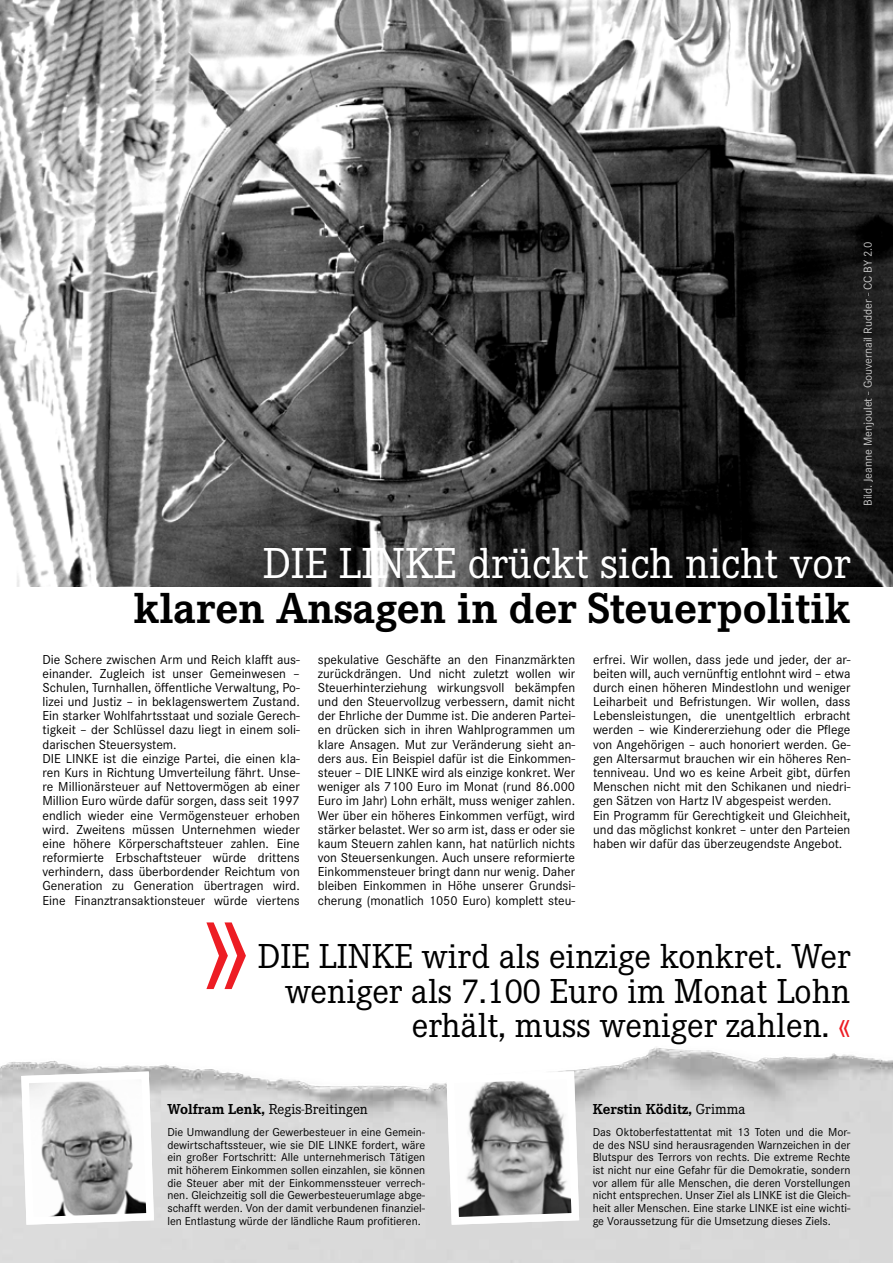
<style>
.page{position:relative;width:893px;height:1263px;background:#fff}
.page>*{position:absolute;margin:0;border:0;box-sizing:border-box;transform-origin:0 0}
.t1{font:141.15px "Corporate E";color:#ed1d24}
.t2{font:700 45px "Corporate E";color:#000}
.t3{font:45px "Corporate E";color:#fff}
.t4{font:36px/34.5px "Corporate E";color:#000;text-align:right}
.t5{font:15px "Corporate E";color:#000}
.t6{font:700 15px "Corporate E";color:#000}
.t7{font:13.5px/14.2px "Corporate S";color:#000}
.t8{font:12px/12.6px "Corporate S";color:#000;text-align:justify}
.t9{font:12px "Corporate S";color:#fff}
.s1{color:#ed1d24}
.s2{font-weight:700}
.s3{font-weight:400}
</style>
<div class="page">
<img style="left:0;top:0;width:893px;height:586px">
<img style="left:0;top:1048px;width:893px;height:215px">
<svg style="left:443px;top:1068px;width:140px;height:160px"></svg>
<svg style="left:17px;top:1068px;width:141px;height:160px"></svg>
<p class="t9" style="left:861px;top:506px;width:266px;rotate:-90deg">Bild. Jeanne Menjoulet - Gouvernail Rudder - CC BY 2.0</p>
<h2 class="t3" style="left:263px;top:539px;width:589px">DIE LINKE drückt sich nicht vor</h2>
<h2 class="t2" style="left:134px;top:583px;width:718px">klaren Ansagen in der Steuerpolitik</h2>
<p class="t7" style="left:43px;top:652px;width:259px">Die Schere zwischen Arm und Reich klafft aus&shy;einander. Zugleich ist unser Gemeinwesen – Schulen, Turnhallen, öffentliche Verwaltung, Po&shy;lizei und Justiz – in beklagenswertem Zustand.<br>Ein starker Wohlfahrtsstaat und soziale Gerech&shy;tigkeit – der Schlüssel dazu liegt in einem soli&shy;darischen Steuersystem.<br>DIE LINKE ist die einzige Partei, die einen kla&shy;ren Kurs in Richtung Umverteilung fährt. Unse&shy;re Millionärsteuer auf Nettovermögen ab einer Million Euro würde dafür sorgen, dass seit 1997 endlich wieder eine Vermögensteuer erhoben wird. Zweitens müssen Unternehmen wieder eine höhere Körperschaftsteuer zahlen. Eine reformierte Erbschaftsteuer würde drittens verhindern, dass überbordender Reichtum von Generation zu Generation übertragen wird.<br>Eine Finanztransaktionsteuer würde viertens</p>
<p class="t7" style="left:318px;top:652px;width:259px;text-align:justify">spekulative Geschäfte an den Finanzmärkten zurückdrängen. Und nicht zuletzt wollen wir Steuerhinterziehung wirkungsvoll bekämpfen und den Steuervollzug verbessern, damit nicht der Ehrliche der Dumme ist. Die anderen Partei&shy;en drücken sich in ihren Wahlprogrammen um klare Ansagen. Mut zur Veränderung sieht an&shy;ders aus. Ein Beispiel dafür ist die Einkommen&shy;steuer – DIE LINKE wird als einzige konkret. Wer weniger als 7100 Euro im Monat (rund 86.000<br>Euro im Jahr) Lohn erhält, muss weniger zahlen.<br>Wer über ein höheres Einkommen verfügt, wird stärker belastet. Wer so arm ist, dass er oder sie kaum Steuern zahlen kann, hat natürlich nichts von Steuersenkungen. Auch unsere reformierte Einkommensteuer bringt dann nur wenig. Daher bleiben Einkommen in Höhe unserer Grundsi&shy;cherung (monatlich 1050 Euro) komplett steu-</p>
<p class="t7" style="left:593px;top:652px;width:259px">erfrei. Wir wollen, dass jede und jeder, der ar&shy;beiten will, auch vernünftig entlohnt wird – etwa durch einen höheren Mindestlohn und weniger Leiharbeit und Befristungen. Wir wollen, dass Lebensleistungen, die unentgeltlich erbracht werden – wie Kindererziehung oder die Pflege von Angehörigen – auch honoriert werden. Ge&shy;gen Altersarmut brauchen wir ein höheres Ren&shy;tenniveau. Und wo es keine Arbeit gibt, dürfen Menschen nicht mit den Schikanen und niedri&shy;gen Sätzen von Hartz IV abgespeist werden.<br>Ein Programm für Gerechtigkeit und Gleichheit, und das möglichst konkret – unter den Parteien haben wir dafür das überzeugendste Angebot.</p>
<h1 class="t1" style="left:203px;top:866px;width:49px">»</h1>
<h3 class="t4" style="left:258px;top:939px;width:594px">DIE LINKE wird als einzige konkret. Wer weniger als 7.100 Euro im Monat Lohn erhält, muss weniger zahlen. <span class="s1">«</span></h3>
<p class="t5" style="left:167px;top:1101px;width:202px"><span class="s2">Wolfram Lenk,</span> Regis-Breitingen</p>
<p class="t8" style="left:167px;top:1126px;width:259px">Die Umwandlung der Gewerbesteuer in eine Gemein&shy;dewirtschaftssteuer, wie sie DIE LINKE fordert, wäre ein großer Fortschritt: Alle unternehmerisch Tätigen mit höherem Einkommen sollen einzahlen, sie können die Steuer aber mit der Einkommenssteuer verrech&shy;nen. Gleichzeitig soll die Gewerbesteuerumlage abge&shy;schafft werden. Von der damit verbundenen finanziel&shy;len Entlastung würde der ländliche Raum profitieren.</p>
<p class="t6" style="left:593px;top:1100px;width:154px">Kerstin Köditz, <span class="s3">Grimma</span></p>
<p class="t8" style="left:593px;top:1126px;width:259px">Das Oktoberfestattentat mit 13 Toten und die Mor&shy;de des NSU sind herausragenden Warnzeichen in der Blutspur des Terrors von rechts. Die extreme Rechte ist nicht nur eine Gefahr für die Demokratie, sondern vor allem für alle Menschen, die deren Vorstellungen nicht entsprechen. Unser Ziel als LINKE ist die Gleich&shy;heit aller Menschen. Eine starke LINKE ist eine wichti&shy;ge Voraussetzung für die Umsetzung dieses Ziels.</p>
</div>
